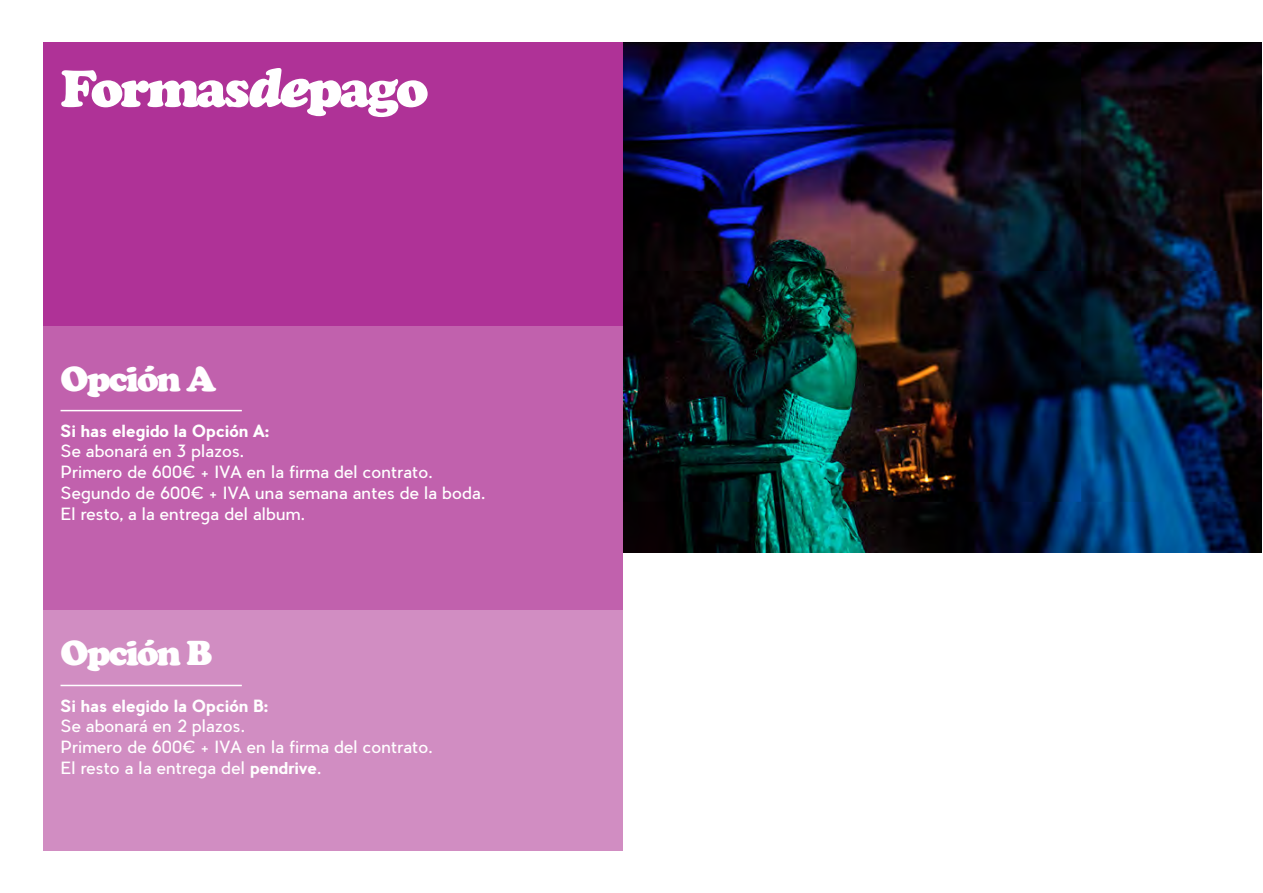
<style>
.page{position:relative;width:1263px;height:893px;background:#fff}
.page>*{position:absolute;margin:0;border:0;box-sizing:border-box;transform-origin:0 0}
.t1{font:900 54px "Cooper";letter-spacing:-.05em;color:#fff}
.t2{font:900 36px "Cooper";letter-spacing:-.05em;color:#fff}
.t3{font:16.5px/20.9px "Pier Sans";color:#fff}
.t4{font:700 16.5px "Pier Sans";color:#fff}
.s1{font-family:"Cooper Black Std";font-weight:400;font-style:italic}
.s2{font-weight:700}
</style>
<div class="page">
<img style="left:622px;top:43px;width:640px;height:510px">
<div style="left:43px;top:43px;width:579px;height:283px;background:#af3297"></div>
<div style="left:43px;top:326px;width:579px;height:284px;background:#c161ad"></div>
<div style="left:43px;top:610px;width:579px;height:240px;background:#d18dc2"></div>
<hr style="left:61px;top:410px;width:181px;height:1px;background:#fff">
<hr style="left:61px;top:685px;width:181px;height:1px;background:#fff">
<h1 class="t1" style="left:61px;top:57px;width:369px">Formas<span class="s1">de</span>pago</h1>
<h2 class="t2" style="left:61px;top:357px;width:157px">Opción A</h2>
<p class="t4" style="left:61px;top:420px;width:210px">Si has elegido la Opción A:</p>
<p class="t3" style="left:61px;top:441px;width:426px">Se abonará en 3 plazos.<br>Primero de 600€ + IVA en la firma del contrato.<br>Segundo de 600€ + IVA una semana antes de la boda.<br>El resto, a la entrega del album.</p>
<h2 class="t2" style="left:61px;top:632px;width:153px">Opción B</h2>
<p class="t4" style="left:61px;top:695px;width:209px">Si has elegido la Opción B:</p>
<p class="t3" style="left:61px;top:716px;width:374px">Se abonará en 2 plazos.<br>Primero de 600€ + IVA en la firma del contrato.<br>El resto a la entrega del <span class="s2">pendrive</span>.</p>
</div>
